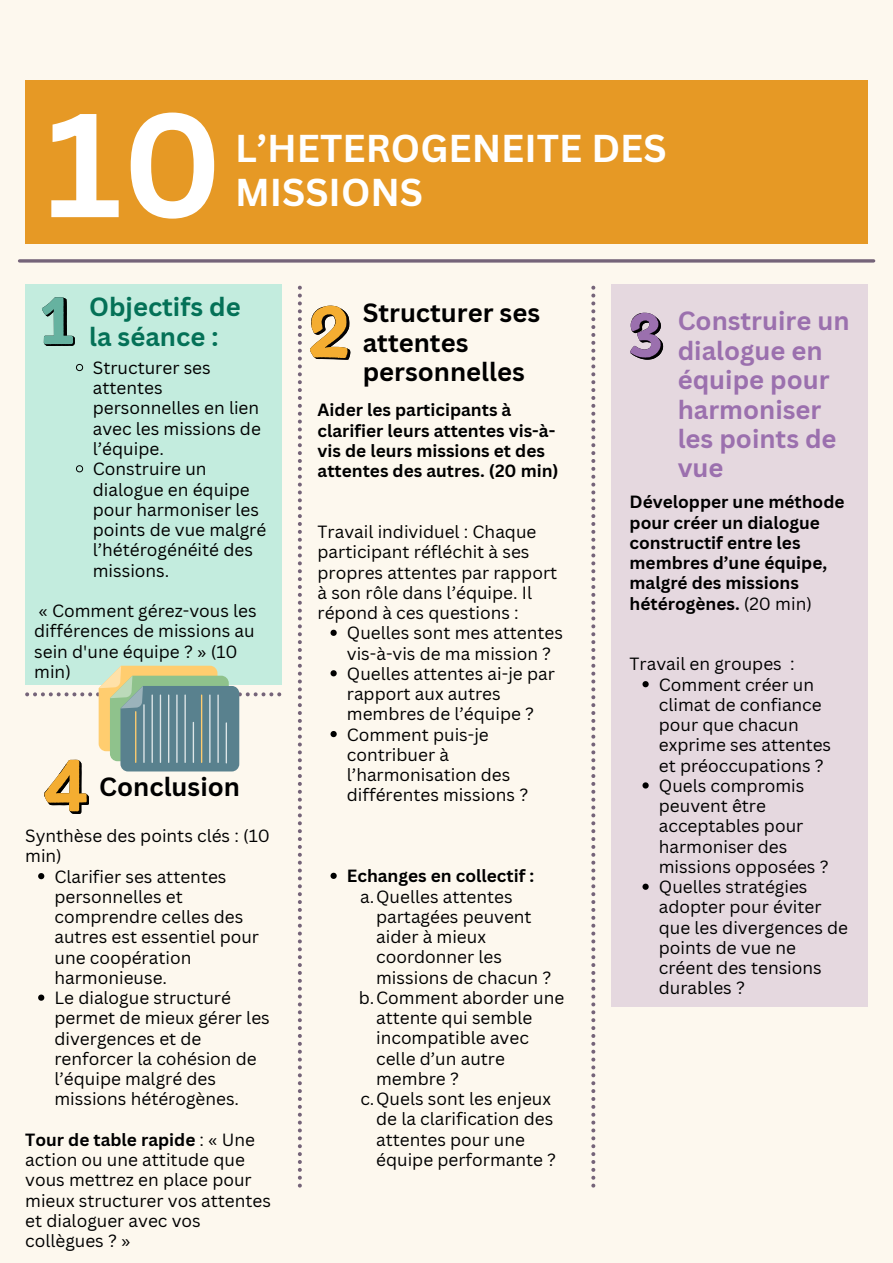
<style>
.page{position:relative;width:893px;height:1263px;background:#fdf8ee}
.page>*{position:absolute;margin:0;border:0;box-sizing:border-box;transform-origin:0 0}
.t1{font:700 144.45px "Canva Sans";color:#fff}
.t2{font:700 37.8px "Canva Sans";color:#fff}
.t3{font:700 25.65px/29.5px "Canva Sans";color:#9b70ae}
.t4{font:700 25.65px/29.5px "Canva Sans";color:#000}
.t5{font:700 25.65px/29.5px "Canva Sans";color:#047157}
.t6{font:17.25px/20.2px "Canva Sans";color:#000}
.t7{font:700 17.25px/20.2px "Canva Sans";color:#000}
.s1{font-weight:700}
.s2{font-weight:400}
</style>
<div class="page">
<svg style="left:298px;top:286px;width:4px;height:901px"></svg>
<svg style="left:591px;top:286px;width:4px;height:901px"></svg>
<svg style="left:20px;top:259px;width:853px;height:4px;background:#897a8b"></svg>
<div style="left:25px;top:284px;width:257px;height:400px;background:#c3ecde"></div>
<div style="left:611px;top:284px;width:257px;height:723px;background:#e5d8df"></div>
<div style="left:25px;top:80px;width:842px;height:164px;background:#e69925"></div>
<svg style="left:310px;top:305px;width:40px;height:54px"></svg>
<svg style="left:42px;top:297px;width:33px;height:49px"></svg>
<svg style="left:630px;top:313px;width:33px;height:47px"></svg>
<svg style="left:25px;top:666px;width:256px;height:148px"></svg>
<hr style="left:168px;top:694px;width:1px;height:69px;background:#dee6e8">
<hr style="left:176px;top:694px;width:2px;height:69px;background:#dee6e8">
<hr style="left:184px;top:694px;width:2px;height:69px;background:#dee6e8">
<hr style="left:193px;top:722px;width:1px;height:41px;background:#dee6e8">
<hr style="left:201px;top:694px;width:1px;height:69px;background:#ffcd6f">
<hr style="left:209px;top:694px;width:1px;height:69px;background:#dee6e8">
<hr style="left:217px;top:694px;width:2px;height:69px;background:#dee6e8">
<hr style="left:160px;top:694px;width:1px;height:69px;background:#dee6e8">
<hr style="left:151px;top:694px;width:2px;height:69px;background:#dee6e8">
<hr style="left:143px;top:704px;width:2px;height:59px;background:#dee6e8">
<hr style="left:135px;top:711px;width:1px;height:52px;background:#ffcd6f">
<hr style="left:226px;top:722px;width:1px;height:41px;background:#dee6e8">
<svg style="left:330px;top:630px;width:7px;height:6px"></svg>
<svg style="left:330px;top:670px;width:7px;height:6px"></svg>
<svg style="left:330px;top:731px;width:7px;height:6px"></svg>
<svg style="left:330px;top:873px;width:7px;height:6px"></svg>
<svg style="left:76px;top:364px;width:7px;height:7px"></svg>
<svg style="left:76px;top:465px;width:7px;height:7px"></svg>
<svg style="left:642px;top:681px;width:6px;height:6px"></svg>
<svg style="left:642px;top:782px;width:6px;height:6px"></svg>
<svg style="left:642px;top:884px;width:6px;height:6px"></svg>
<svg style="left:38px;top:873px;width:6px;height:6px"></svg>
<svg style="left:38px;top:994px;width:6px;height:7px"></svg>
<p class="t1" style="left:46px;top:63px;width:178px">10</p>
<p class="t2" style="left:235px;top:122px;width:433px">L’HETEROGENEITE DES</p>
<p class="t2" style="left:235px;top:165px;width:190px">MISSIONS</p>
<p class="t5" style="left:89px;top:292px;width:153px">Objectifs de la séance :</p>
<p class="t6" style="left:93px;top:357px;width:170px">Structurer ses attentes personnelles en lien avec les missions de l’équipe.</p>
<h2 class="t6" style="left:93px;top:458px;width:175px">Construire un dialogue en équipe pour harmoniser les points de vue malgré l’hétérogénéité des missions.</h2>
<p class="t6" style="left:34px;top:600px;width:224px">« Comment gérez-vous les différences de missions au sein d'une équipe ? » (10 min)</p>
<p class="t4" style="left:99px;top:772px;width:142px">Conclusion</p>
<p class="t6" style="left:25px;top:825px;width:246px">Synthèse des points clés : (10 min)</p>
<p class="t6" style="left:54px;top:866px;width:206px">Clarifier ses attentes personnelles et comprendre celles des autres est essentiel pour une coopération harmonieuse.</p>
<p class="t6" style="left:54px;top:987px;width:217px">Le dialogue structuré permet de mieux gérer les divergences et de renforcer la cohésion de l’équipe malgré des missions hétérogènes.</p>
<p class="t6" style="left:25px;top:1129px;width:247px"><span class="s1">Tour de table rapide</span> : « Une action ou une attitude que vous mettrez en place pour mieux structurer vos attentes et dialoguer avec vos collègues ? »</p>
<p class="t4" style="left:363px;top:297px;width:179px">Structurer ses attentes personnelles</p>
<p class="t3" style="left:677px;top:305px;width:173px">Construire un dialogue en équipe pour harmoniser les points de vue</p>
<p class="t7" style="left:629px;top:492px;width:216px">Développer une méthode pour créer un dialogue constructif entre les membres d’une équipe, malgré des missions hétérogènes. <span class="s2">(20 min)</span></p>
<p class="t7" style="left:317px;top:400px;width:243px">Aider les participants à clarifier leurs attentes vis-à&shy;vis de leurs missions et des attentes des autres. (20 min)</p>
<h1 class="t6" style="left:317px;top:521px;width:241px">Travail individuel : Chaque participant réfléchit à ses propres attentes par rapport à son rôle dans l’équipe. Il répond à ces questions :</h1>
<p class="t6" style="left:347px;top:622px;width:218px">Quelles sont mes attentes vis-à-vis de ma mission ?</p>
<p class="t6" style="left:347px;top:663px;width:209px">Quelles attentes ai-je par rapport aux autres membres de l’équipe ?</p>
<h2 class="t6" style="left:347px;top:724px;width:183px">Comment puis-je contribuer à l’harmonisation des différentes missions ?</h2>
<p class="t6" style="left:629px;top:654px;width:167px">Travail en groupes :</p>
<p class="t6" style="left:659px;top:674px;width:174px">Comment créer un climat de confiance pour que chacun exprime ses attentes et préoccupations ?</p>
<h2 class="t6" style="left:659px;top:775px;width:171px">Quels compromis peuvent être acceptables pour harmoniser des missions opposées ?</h2>
<h3 class="t6" style="left:659px;top:876px;width:191px">Quelles stratégies adopter pour éviter que les divergences de points de vue ne créent des tensions durables ?</h3>
<p class="t7" style="left:347px;top:865px;width:189px">Echanges en collectif :</p>
<p class="t6" style="left:376px;top:886px;width:177px;text-indent:-16px">a.Quelles attentes partagées peuvent aider à mieux coordonner les missions de chacun ?</p>
<p class="t6" style="left:376px;top:987px;width:190px;text-indent:-17px">b.Comment aborder une attente qui semble incompatible avec celle d’un autre membre ?</p>
<p class="t6" style="left:376px;top:1088px;width:181px;text-indent:-16px">c.Quels sont les enjeux de la clarification des attentes pour une équipe performante ?</p>
</div>
